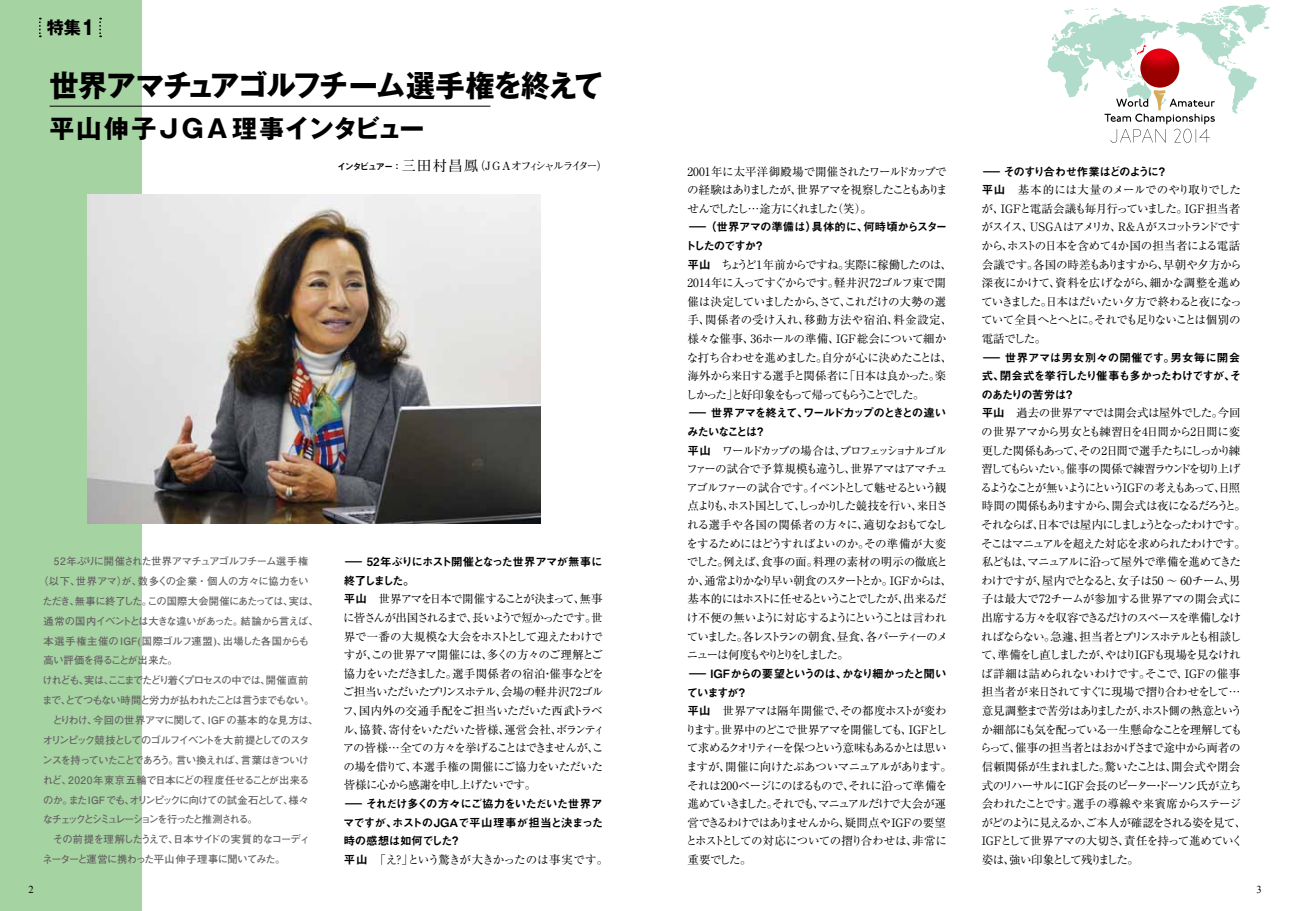
<style>
.page{position:relative;width:1290px;height:911px;background:#fff}
.page>*{position:absolute;margin:0;border:0;box-sizing:border-box;transform-origin:0 0}
.t1{font:700 30.12px "Gothic MB101 Pro";letter-spacing:-.05em;color:#000}
.t2{font:700 25px "Gothic MB101 Pro";letter-spacing:.08em;color:#000}
.t3{font:700 17.25px "Gothic MB101 Pro";color:#000}
.t4{font:11.5px/18.6px "Ryumin Pro";letter-spacing:-.07em;color:#000}
.t5{font:11.5px/18.6px "Ryumin Pro";letter-spacing:-.105em;color:#000}
.t6{font:11.5px/18.6px "Ryumin Pro";letter-spacing:-.05em;color:#000}
.t7{font:11.5px/18.6px "Ryumin Pro";letter-spacing:-.045em;color:#000}
.t8{font:11.5px/18.6px "Midashi Go Pro MB31";letter-spacing:-.08em;color:#000;scale:2 1}
.t9{font:11.5px/18.6px "Midashi Go Pro MB31";letter-spacing:-.12em;color:#000;scale:2 1}
.t10{font:11.5px/18.6px "Midashi Go Pro MB31";letter-spacing:-.105em;color:#000;scale:2 1}
.t11{font:700 11.38px "Futo Min A101 Pro";letter-spacing:-.24em;color:#000}
.t12{font:10.62px "Times New Roman";color:#000}
.t13{font:700 10.25px "Futo Go B101 Pro";letter-spacing:-.075em;color:#666464}
.t14{font:700 10.25px "Futo Go B101 Pro";letter-spacing:-.11em;color:#666464}
.t15{font:700 10.25px "Futo Go B101 Pro";letter-spacing:-.1em;color:#666464}
.t16{font:700 10.25px "Futo Go B101 Pro";letter-spacing:-.05em;color:#666464}
.t17{font:700 10.25px "Futo Go B101 Pro";letter-spacing:-.045em;color:#666464}
.t18{font:700 10.25px "Futo Go B101 Pro";letter-spacing:-.035em;color:#666464}
.t19{font:700 10.25px "Futo Go B101 Pro";letter-spacing:.015em;color:#666464}
.t20{font:700 10.25px "Futo Go B101 Pro";letter-spacing:-.02em;color:#666464}
.t21{font:700 10.25px "Futo Go B101 Pro";letter-spacing:-.005em;color:#666464}
.t22{font:700 10.25px "Futo Go B101 Pro";letter-spacing:-.175em;color:#666464}
.s1{font-size:19.88px}
.s2{font-family:"Midashi Go Pro MB31";font-weight:400;font-size:9.25px}
.s3{font-size:14.12px}
.s4{font-family:"Midashi Go Pro MB31"}
</style>
<div class="page">
<div style="left:0;top:0;width:142px;height:911px;background:#a6d3a2"></div>
<img style="left:88px;top:195px;width:452px;height:329px">
<svg style="left:39px;top:18px;width:2px;height:19px"></svg>
<svg style="left:99px;top:18px;width:2px;height:19px"></svg>
<svg style="left:1047px;top:5px;width:223px;height:138px"></svg>
<hr style="left:50px;top:106px;width:440px;height:1px;background:#000">
<h3 class="t3" style="left:47px;top:13px;width:49px">特集<span class="s1">1</span></h3>
<h1 class="t1" style="left:50px;top:61px;width:555px">世界アマチュアゴルフチーム選手権を終えて</h1>
<h2 class="t2" style="left:50px;top:108px;width:376px">平山伸子JGA理事インタビュー</h2>
<p class="t11" style="left:337px;top:157px;width:273px"><span class="s2">インタビュアー ：</span> <span class="s3">三田村昌鳳</span>（J G A オフィシャルライター）</p>
<p class="t13" style="left:43px;top:553px;width:266px">　52年ぶりに開催された世界アマチュアゴルフチーム選手権</p>
<p class="t21" style="left:38px;top:573px;width:272px">（以下、世界アマ）が、数多くの企業・個人の方々に協力をい</p>
<p class="t17" style="left:43px;top:592px;width:277px">ただき、無事に終了した。この国際大会開催にあたっては、実は、</p>
<p class="t13" style="left:43px;top:612px;width:277px">通常の国内イベントとは大きな違いがあった。結論から言えば、</p>
<p class="t19" style="left:43px;top:632px;width:267px">本選手権主催のIGF(国際ゴルフ連盟)、出場した各国からも</p>
<p class="t13" style="left:43px;top:652px;width:136px">高い評価を得ることが出来た。</p>
<p class="t14" style="left:43px;top:672px;width:267px">けれども、実は、ここまでたどり着くプロセスの中では、開催直前</p>
<p class="t14" style="left:42px;top:692px;width:273px">まで、とてつもない時間と労力が払われたことは言うまでもない。</p>
<p class="t18" style="left:43px;top:712px;width:277px">　とりわけ、今回の世界アマに関して、IGF の基本的な見方は、</p>
<p class="t15" style="left:43px;top:732px;width:268px">オリンピック競技としてのゴルフイベントを大前提としてのスタ</p>
<p class="t13" style="left:43px;top:751px;width:268px">ンスを持っていたことであろう。言い換えれば、言葉はきついけ</p>
<p class="t20" style="left:43px;top:771px;width:268px">れど、2020年東京五輪で日本にどの程度任せることが出来る</p>
<p class="t15" style="left:43px;top:791px;width:267px">のか。またIGF でも、オリンピックに向けての試金石として、様々</p>
<p class="t22" style="left:43px;top:811px;width:217px">なチェックとシミュレーションを行ったと推測される。</p>
<p class="t16" style="left:43px;top:831px;width:268px">　その前提を理解したうえで、日本サイドの実質的なコーディ</p>
<p class="t16" style="left:43px;top:851px;width:244px">ネーターと運営に携わった平山伸子理事に聞いてみた。</p>
<p class="t8" style="left:342px;top:551px;width:132px">－52年ぶりにホスト開催となった世界アマが無事に終了しました。</p>
<p class="t4" style="left:343px;top:589px;width:264px"><span class="s4">平山　</span>世界アマを日本で開催することが決まって、無事に皆さんが出国されるまで、長いようで短かったです。世界で一番の大規模な大会をホストとして迎えたわけですが、この世界アマ開催には、多くの方々のご理解とご協力をいただきました。選手関係者の宿泊・催事などをご担当いただいたプリンスホテル、会場の軽井沢72ゴルフ、国内外の交通手配をご担当いただいた西武トラベル、協賛、寄付をいただいた皆様、運営会社、ボランティアの皆様…全ての方々を挙げることはできませんが、この場を借りて、本選手権の開催にご協力をいただいた皆様に心から感謝を申し上げたいです。</p>
<p class="t8" style="left:342px;top:793px;width:132px;text-align:justify">－それだけ多くの方々にご協力をいただいた世界アマですが、ホストのJGAで平山理事が担当と決まった時の感想は如何でした？</p>
<p class="t4" style="left:344px;top:849px;width:266px"><span class="s4">平山　</span>「え？」という驚きが大きかったのは事実です。</p>
<p class="t4" style="left:687px;top:161px;width:262px;text-align:justify">2001年に太平洋御殿場で開催されたワールドカップでの経験はありましたが、世界アマを視察したこともありませんでしたし…途方にくれました（笑）。</p>
<p class="t8" style="left:685px;top:216px;width:133px">－（世界アマの準備は）具体的に、何時頃からスタートしたのですか？</p>
<p class="t7" style="left:686px;top:254px;width:268px"><span class="s4">平山　</span>ちょうど1年前からですね。実際に稼働したのは、<br>2014年に入ってすぐからです。軽井沢72ゴルフ東で開催は決定していましたから、さて、これだけの大勢の選手、関係者の受け入れ、移動方法や宿泊、料金設定、様々な催事、36ホールの準備、IGF総会について細かな打ち合わせを進めました。自分が心に決めたことは、海外から来日する選手と関係者に「日本は良かった。楽しかった」と好印象をもって帰ってもらうことでした。</p>
<p class="t9" style="left:686px;top:402px;width:132px">－世界アマを終えて、ワールドカップのときとの違いみたいなことは？</p>
<p class="t5" style="left:686px;top:440px;width:267px"><span class="s4">平山　</span>ワールドカップの場合は、プロフェッショナルゴルファーの試合で予算規模も違うし、世界アマはアマチュアゴルファーの試合です。イベントとして魅せるという観点よりも、ホスト国として、しっかりした競技を行い、来日される選手や各国の関係者の方々に、適切なおもてなしをするためにはどうすればよいのか。その準備が大変でした。例えば、食事の面。料理の素材の明示の徹底とか、通常よりかなり早い朝食のスタートとか。IGFからは、基本的にはホストに任せるということでしたが、出来るだけ不便の無いように対応するようにということは言われていました。各レストランの朝食、昼食、各パーティーのメニューは何度もやりとりをしました。</p>
<p class="t10" style="left:686px;top:663px;width:132px">－ IGFからの要望というのは、かなり細かったと聞いていますが？</p>
<p class="t4" style="left:685px;top:700px;width:268px"><span class="s4">平山　</span>世界アマは隔年開催で、その都度ホストが変わります。世界中のどこで世界アマを開催しても、IGFとして求めるクオリティーを保つという意味もあるかとは思いますが、開催に向けたぶあついマニュアルがあります。それは200ページにのぼるもので、それに沿って準備を進めていきました。それでも、マニュアルだけで大会が運営できるわけではありませんから、疑問点やIGFの要望とホストとしての対応についての摺り合わせは、非常に重要でした。</p>
<p class="t9" style="left:980px;top:160px;width:95px">－そのすり合わせ作業はどのように？</p>
<p class="t6" style="left:981px;top:180px;width:263px"><span class="s4">平山　</span>基本的には大量のメールでのやり取りでしたが、IGFと電話会議も毎月行っていました。IGF担当者がスイス、USGAはアメリカ、R&amp;Aがスコットランドですから、ホストの日本を含めて4か国の担当者による電話会議です。各国の時差もありますから、早朝や夕方から深夜にかけて、資料を広げながら、細かな調整を進めていきました。日本はだいたい夕方で終わると夜になっていて全員へとへとに。それでも足りないことは個別の電話でした。</p>
<p class="t8" style="left:980px;top:346px;width:132px;text-align:justify">－世界アマは男女別々の開催です。男女毎に開会式、閉会式を挙行したり催事も多かったわけですが、そのあたりの苦労は？</p>
<p class="t4" style="left:980px;top:403px;width:268px"><span class="s4">平山　</span>過去の世界アマでは開会式は屋外でした。今回の世界アマから男女とも練習日を4日間から2日間に変更した関係もあって、その2日間で選手たちにしっかり練習してもらいたい。催事の関係で練習ラウンドを切り上げるようなことが無いようにというIGFの考えもあって、日照時間の関係もありますから、開会式は夜になるだろうと。それならば、日本では屋内にしましょうとなったわけです。そこはマニュアルを超えた対応を求められたわけです。私どもは、マニュアルに沿って屋外で準備を進めてきたわけですが、屋内でとなると、女子は50 ～ 60チーム、男子は最大で72チームが参加する世界アマの開会式に出席する方々を収容できるだけのスペースを準備しなければならない。急遽、担当者とプリンスホテルとも相談して、準備をし直しましたが、やはりIGFも現場を見なければ詳細は詰められないわけです。そこで、IGFの催事担当者が来日されてすぐに現場で摺り合わせをして…意見調整まで苦労はありましたが、ホスト側の熱意というか細部にも気を配っている一生懸命なことを理解してもらって、催事の担当者とはおかげさまで途中から両者の信頼関係が生まれました。驚いたことは、開会式や閉会式のリハーサルにIGF会長のピーター・ドーソン氏が立ち会われたことです。選手の導線や来賓席からステージがどのように見えるか、ご本人が確認をされる姿を見て、<br>IGFとして世界アマの大切さ、責任を持って進めていく姿は、強い印象として残りました。</p>
<p class="t12" style="left:28px;top:882px;width:7px">2</p>
<p class="t12" style="left:1256px;top:882px;width:7px">3</p>
</div>
